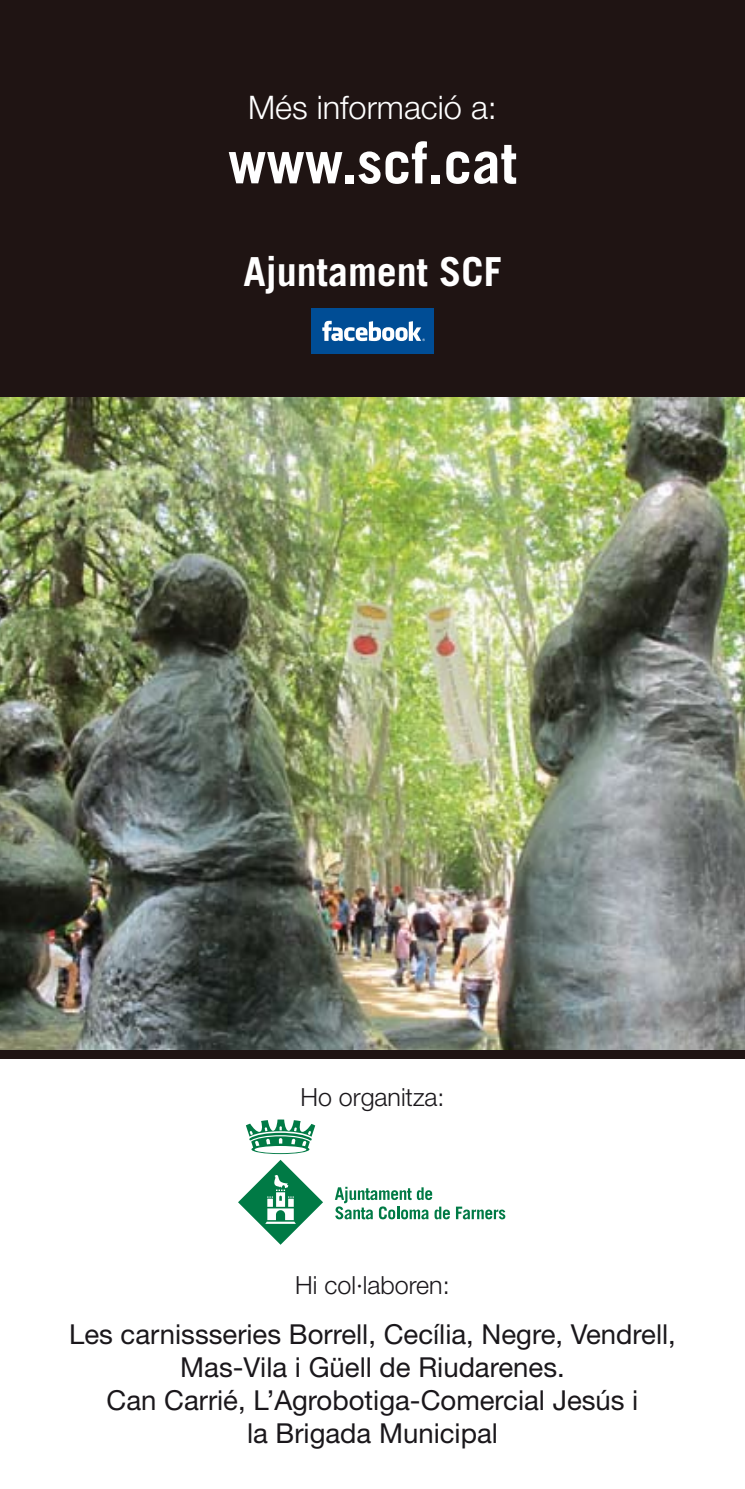
<style>
.page{position:relative;width:745px;height:1489px;background:#fff}
.page>*{position:absolute;margin:0;border:0;box-sizing:border-box;transform-origin:0 0}
.t1{font:700 57.5px "Trade Gothic LT Std";color:#fff}
.t2{font:700 40px "Trade Gothic LT Std";color:#fff}
.t3{font:300 32.5px "Helvetica Neue LT Std";color:#fff}
.t4{font:27.5px/33px "Helvetica Neue LT Std";color:#1a171b;text-align:center}
.t5{font:300 25px "Helvetica Neue LT Std";color:#1a171b}
</style>
<div class="page">
<div style="left:0;top:0;width:744px;height:1058px;background:#1f1413"></div>
<svg style="left:238px;top:1159px;width:85px;height:85px"></svg>
<svg style="left:246px;top:1119px;width:69px;height:34px"></svg>
<svg style="left:335px;top:1186px;width:114px;height:33px"></svg>
<svg style="left:456px;top:1206px;width:49px;height:13px"></svg>
<div style="left:311px;top:308px;width:122px;height:45px;background:#004d95"></div>
<svg style="left:322px;top:321px;width:102px;height:20px"></svg>
<img style="left:0;top:397px;width:744px;height:652px">
<p class="t3" style="left:248px;top:87px;width:250px">Més informació a:</p>
<h1 class="t1" style="left:228px;top:127px;width:290px">www.scf.cat</h1>
<h2 class="t2" style="left:243px;top:247px;width:259px">Ajuntament SCF</h2>
<p class="t5" style="left:300px;top:1081px;width:146px">Ho organitza:</p>
<p class="t5" style="left:295px;top:1269px;width:156px">Hi col·laboren:</p>
<p class="t4" style="left:69px;top:1316px;width:608px">Les carnissseries Borrell, Cecília, Negre, Vendrell, Mas-Vila i Güell de Riudarenes.<br>Can Carrié, L’Agrobotiga-Comercial Jesús i<br>la Brigada Municipal</p>
</div>
